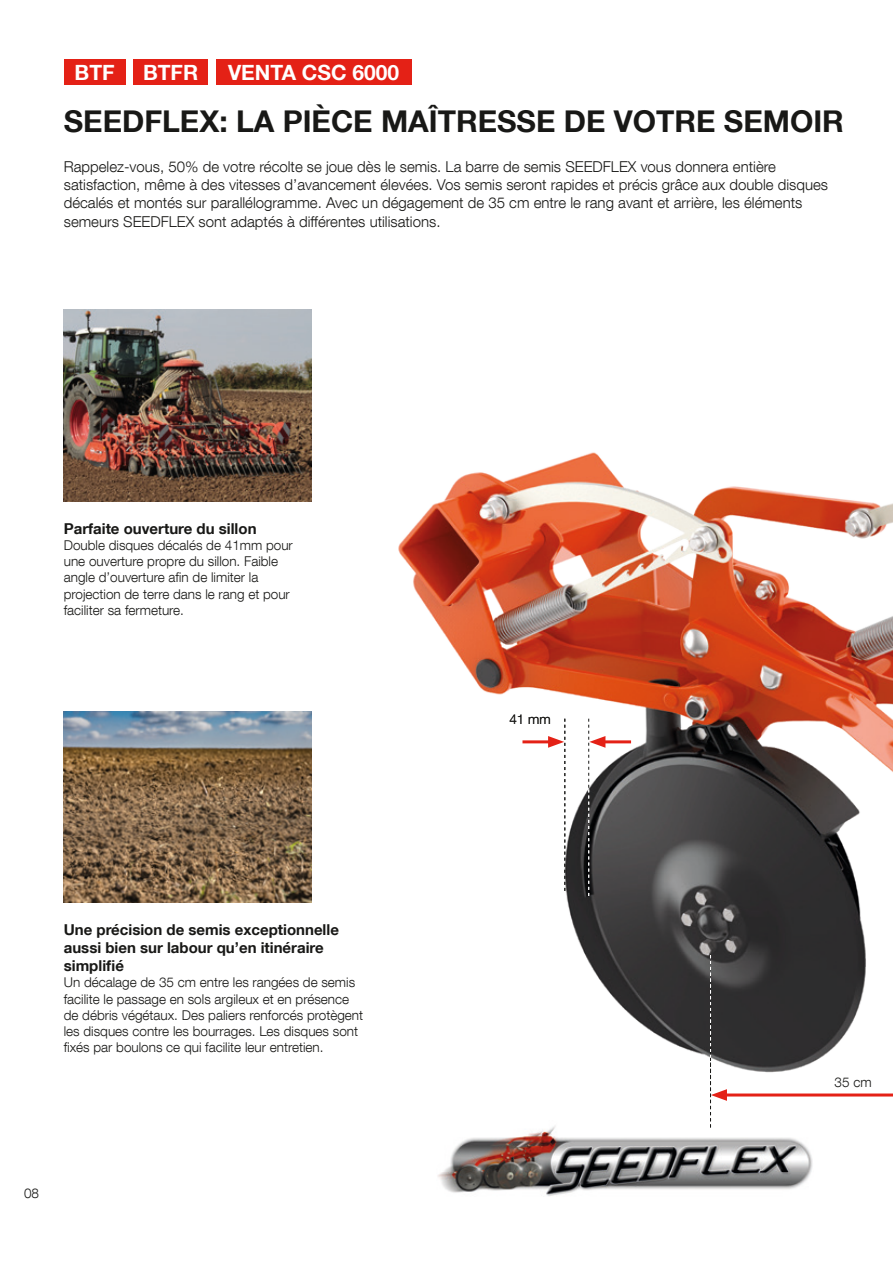
<style>
.page{position:relative;width:893px;height:1263px;background:#fff}
.page>*{position:absolute;margin:0;border:0;box-sizing:border-box;transform-origin:0 0}
.t1{font:700 30px "Helvetica Neue LT Com";color:#181816}
.t2{font:700 21px "Helvetica Neue LT Com";color:#fff}
.t3{font:300 15px/18px "Helvetica Neue LT Com";color:#181816}
.t4{font:700 15px/18px "Helvetica Neue LT Com";color:#181816}
.t5{font:300 13.5px/16.2px "Helvetica Neue LT Com";color:#181816}
</style>
<div class="page">
<div style="left:64px;top:60px;width:62px;height:25px;background:#e42116"></div>
<div style="left:133px;top:60px;width:75px;height:25px;background:#e42116"></div>
<img style="left:398px;top:452px;width:495px;height:645px">
<img style="left:438px;top:1126px;width:375px;height:70px">
<hr style="left:721px;top:1093px;width:172px;height:3px;background:#e42116">
<hr style="left:522px;top:740px;width:32px;height:3px;background:#e42116">
<hr style="left:600px;top:740px;width:31px;height:3px;background:#e42116">
<svg style="left:548px;top:719px;width:17px;height:172px"></svg>
<svg style="left:588px;top:719px;width:17px;height:177px"></svg>
<svg style="left:710px;top:955px;width:17px;height:172px"></svg>
<img style="left:64px;top:310px;width:248px;height:191px">
<img style="left:64px;top:711px;width:248px;height:191px">
<div style="left:216px;top:60px;width:196px;height:25px;background:#e42116"></div>
<h2 class="t2" style="left:75px;top:59px;width:42px">BTF</h2>
<h2 class="t2" style="left:143px;top:59px;width:57px">BTFR</h2>
<h2 class="t2" style="left:228px;top:59px;width:173px">VENTA CSC 6000</h2>
<h1 class="t1" style="left:64px;top:102px;width:782px">SEEDFLEX: LA PIÈCE MAÎTRESSE DE VOTRE SEMOIR</h1>
<p class="t3" style="left:64px;top:158px;width:766px">Rappelez-vous, 50% de votre récolte se joue dès le semis. La barre de semis SEEDFLEX vous donnera entière satisfaction, même à des vitesses d’avancement élevées. Vos semis seront rapides et précis grâce aux double disques décalés et montés sur parallélogramme. Avec un dégagement de 35 cm entre le rang avant et arrière, les éléments semeurs SEEDFLEX sont adaptés à différentes utilisations.</p>
<p class="t4" style="left:64px;top:519px;width:194px">Parfaite ouverture du sillon</p>
<p class="t5" style="left:64px;top:537px;width:231px">Double disques décalés de 41mm pour une ouverture propre du sillon. Faible angle d’ouverture afin de limiter la projection de terre dans le rang et pour faciliter sa fermeture.</p>
<p class="t4" style="left:64px;top:920px;width:277px">Une précision de semis exceptionnelle aussi bien sur labour qu’en itinéraire simplifié</p>
<p class="t5" style="left:64px;top:974px;width:301px">Un décalage de 35 cm entre les rangées de semis facilite le passage en sols argileux et en présence de débris végétaux. Des paliers renforcés protègent les disques contre les bourrages. Les disques sont fixés par boulons ce qui facilite leur entretien.</p>
<p class="t5" style="left:24px;top:1185px;width:16px">08</p>
<p class="t5" style="left:509px;top:711px;width:43px">41 mm</p>
<p class="t5" style="left:835px;top:1074px;width:39px">35 cm</p>
</div>
